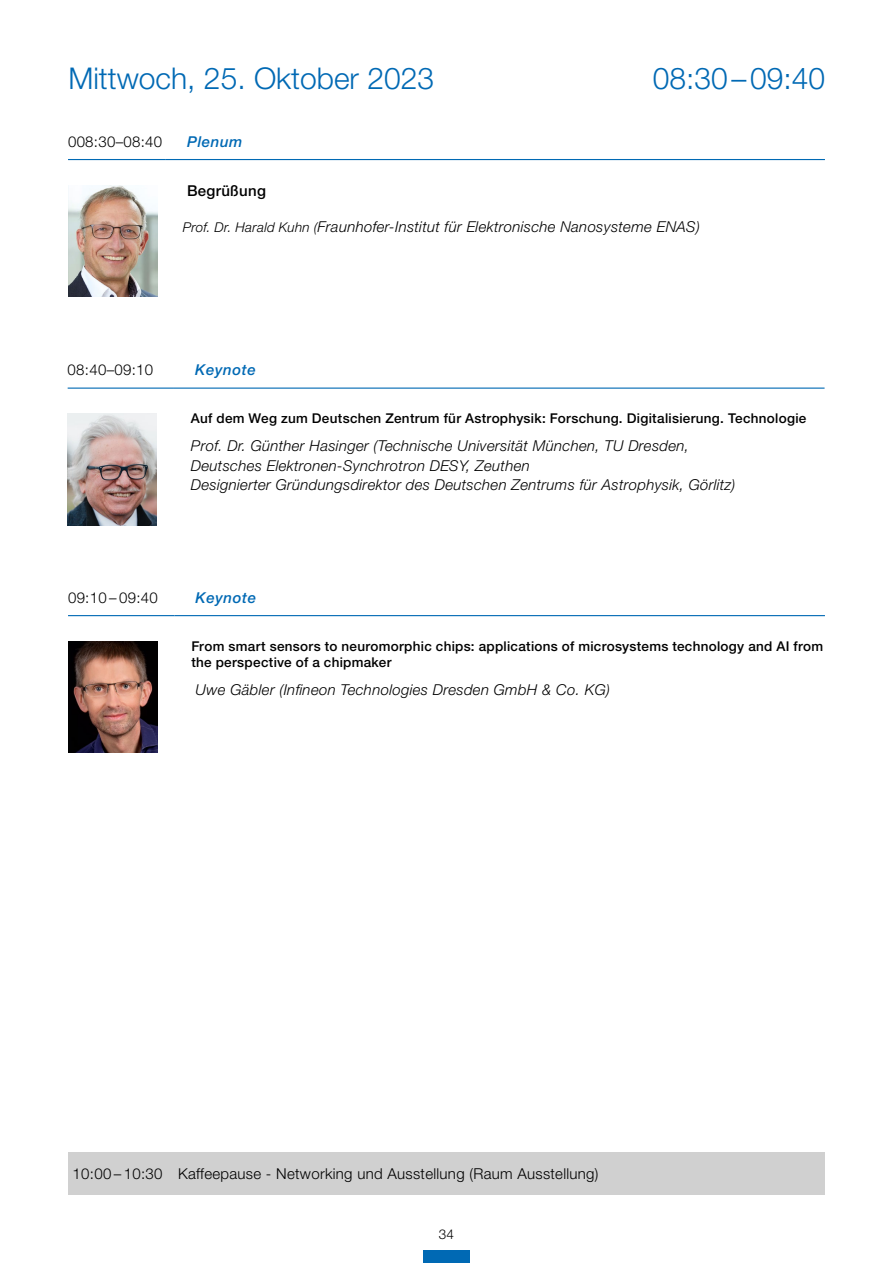
<style>
.page{position:relative;width:893px;height:1263px;background:#fff}
.page>*{position:absolute;margin:0;border:0;box-sizing:border-box;transform-origin:0 0}
.t1{font:300 30px "Helvetica Neue LT Std";color:#0069b4}
.t2{font:italic 300 15px/19.5px "Helvetica Neue LT Std";letter-spacing:.02em;color:#000}
.t3{font:300 15px "Helvetica Neue LT Std";letter-spacing:.02em;color:#000}
.t4{font:italic 500 15px "Helvetica Neue LT Std";letter-spacing:.04em;color:#0069b4}
.t5{font:500 15px "Helvetica Neue LT Std";letter-spacing:.02em;color:#000}
.t6{font:500 13.5px/16.2px "Helvetica Neue LT Std";letter-spacing:.02em;color:#000}
.t7{font:300 13.5px "Helvetica Neue LT Std";color:#000}
.s1{font-size:13.5px}
</style>
<div class="page">
<div style="left:423px;top:1250px;width:47px;height:13px;background:#0069b4"></div>
<hr style="left:68px;top:388px;width:106px;height:1px;background:#0069b4">
<hr style="left:174px;top:388px;width:651px;height:1px;background:#0069b4">
<img style="left:68px;top:414px;width:89px;height:111px">
<hr style="left:68px;top:615px;width:106px;height:1px;background:#0069b4">
<hr style="left:174px;top:615px;width:651px;height:1px;background:#0069b4">
<img style="left:68px;top:641px;width:89px;height:112px">
<div style="left:68px;top:1152px;width:757px;height:43px;background:#d0d0d0"></div>
<hr style="left:68px;top:159px;width:98px;height:1px;background:#0069b4">
<hr style="left:166px;top:159px;width:659px;height:1px;background:#0069b4">
<img style="left:68px;top:185px;width:89px;height:112px">
<h1 class="t1" style="left:68px;top:60px;width:367px">Mittwoch, 25. Oktober 2023</h1>
<h1 class="t1" style="left:653px;top:60px;width:174px">08:30–09:40</h1>
<p class="t3" style="left:68px;top:132px;width:96px">008:30–08:40</p>
<p class="t4" style="left:187px;top:133px;width:57px">Plenum</p>
<p class="t5" style="left:187px;top:181px;width:80px">Begrüßung</p>
<p class="t2" style="left:183px;top:217px;width:519px"><span class="s1">Prof. Dr. Harald Kuhn (</span>Fraunhofer-Institut für Elektronische Nanosysteme ENAS)</p>
<p class="t3" style="left:68px;top:361px;width:87px">08:40–09:10</p>
<p class="t4" style="left:195px;top:361px;width:62px">Keynote</p>
<p class="t6" style="left:191px;top:410px;width:617px">Auf dem Weg zum Deutschen Zentrum für Astrophysik: Forschung. Digitalisierung. Technologie</p>
<p class="t2" style="left:191px;top:436px;width:546px">Prof. Dr. Günther Hasinger (Technische Universität München, TU Dresden,<br>Deutsches Elektronen-Synchrotron DESY, Zeuthen<br>Designierter Gründungsdirektor des Deutschen Zentrums für Astrophysik, Görlitz)</p>
<p class="t3" style="left:68px;top:588px;width:91px">09:10 – 09:40</p>
<p class="t4" style="left:196px;top:589px;width:62px">Keynote</p>
<p class="t6" style="left:191px;top:638px;width:633px">From smart sensors to neuromorphic chips: applications of microsystems technology and AI from the perspective of a chipmaker</p>
<p class="t2" style="left:196px;top:680px;width:416px">Uwe Gäbler (Infineon Technologies Dresden GmbH &amp; Co. KG)</p>
<p class="t3" style="left:73px;top:1164px;width:527px">10:00 – 10:30 Kaffeepause - Networking und Ausstellung (Raum Ausstellung)</p>
<p class="t7" style="left:439px;top:1226px;width:17px">34</p>
</div>
